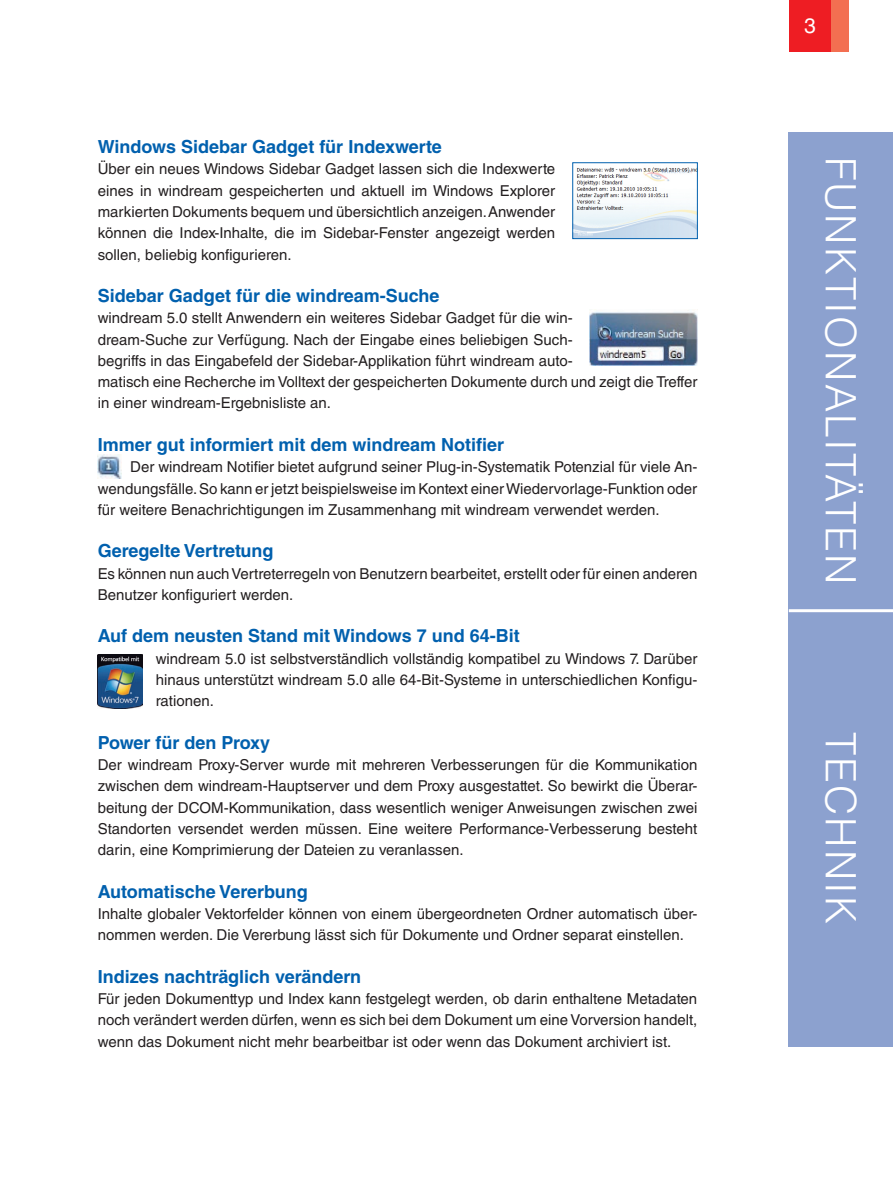
<style>
.page{position:relative;width:893px;height:1187px;background:#fff}
.page>*{position:absolute;margin:0;border:0;box-sizing:border-box;transform-origin:0 0}
.t1{font:300 42px "Helvetica LT Std";letter-spacing:.05em;color:#fff}
.t2{font:21px "Helvetica LT Std";color:#fff}
.t3{font:700 18px "Helvetica LT Std";color:#0160ae}
.t4{font:15px/21.3px "Helvetica LT Std";color:#231f20;text-align:justify}
</style>
<div class="page">
<div style="left:789px;top:0;width:42px;height:51px;background:#ee1d23"></div>
<div style="left:831px;top:0;width:17px;height:51px;background:#f36f51"></div>
<img style="left:98px;top:454px;width:24px;height:24px">
<div style="left:789px;top:132px;width:104px;height:480px;background:#8ca1cf"></div>
<div style="left:789px;top:609px;width:104px;height:437px;background:#8ca1cf"></div>
<img style="left:574px;top:167px;width:122px;height:70px">
<div style="left:572px;top:162px;width:126px;height:77px;border:1px solid #0160ae"></div>
<img style="left:98px;top:654px;width:45px;height:54px">
<img style="left:590px;top:310px;width:107px;height:55px">
<hr style="left:789px;top:609px;width:104px;height:3px;background:#fff">
<p class="t3" style="left:98px;top:136px;width:345px">Windows Sidebar Gadget für Indexwerte</p>
<p class="t4" style="left:98px;top:158px;width:459px">Über ein neues Windows Sidebar Gadget lassen sich die Indexwerte eines in windream gespeicherten und aktuell im Windows Explorer markierten Dokuments bequem und übersichtlich anzeigen. Anwender können die Index-Inhalte, die im Sidebar-Fenster angezeigt werden sollen, beliebig konfigurieren.</p>
<p class="t3" style="left:98px;top:285px;width:343px">Sidebar Gadget für die windream-Suche</p>
<p class="t4" style="left:98px;top:307px;width:601px;text-align:left">windream 5.0 stellt Anwendern ein weiteres Sidebar Gadget für die win-<br>dream-Suche zur Verfügung. Nach der Eingabe eines beliebigen Such-<br>begriffs in das Eingabefeld der Sidebar-Applikation führt windream auto-<br>matisch eine Recherche im Volltext der gespeicherten Dokumente durch und zeigt die Treffer in einer windream-Ergebnisliste an.</p>
<p class="t3" style="left:98px;top:433px;width:408px">Immer gut informiert mit dem windream Notifier</p>
<p class="t4" style="left:98px;top:456px;width:601px;text-indent:33px">Der windream Notifier bietet aufgrund seiner Plug-in-Systematik Potenzial für viele An&shy;wendungsfälle. So kann er jetzt beispielsweise im Kontext einer Wiedervorlage-Funktion oder für weitere Benachrichtigungen im Zusammenhang mit windream verwendet werden.</p>
<p class="t3" style="left:98px;top:540px;width:177px">Geregelte Vertretung</p>
<p class="t4" style="left:98px;top:562px;width:601px">Es können nun auch Vertreterregeln von Benutzern bearbeitet, erstellt oder für einen anderen<br>Benutzer konfiguriert werden.</p>
<p class="t3" style="left:98px;top:625px;width:424px">Auf dem neusten Stand mit Windows 7 und 64-Bit</p>
<p class="t4" style="left:156px;top:647px;width:543px">windream 5.0 ist selbstverständlich vollständig kompatibel zu Windows 7. Darüber hinaus unterstützt windream 5.0 alle 64-Bit-Systeme in unterschiedlichen Konfigu&shy;rationen.</p>
<p class="t3" style="left:98px;top:731px;width:174px">Power für den Proxy</p>
<p class="t4" style="left:98px;top:754px;width:601px">Der windream Proxy-Server wurde mit mehreren Verbesserungen für die Kommunikation zwischen dem windream-Hauptserver und dem Proxy ausgestattet. So bewirkt die Überar&shy;beitung der DCOM-Kommunikation, dass wesentlich weniger Anweisungen zwischen zwei Standorten versendet werden müssen. Eine weitere Performance-Verbesserung besteht darin, eine Komprimierung der Dateien zu veranlassen.</p>
<p class="t3" style="left:98px;top:880px;width:211px">Automatische Vererbung</p>
<p class="t4" style="left:98px;top:902px;width:601px">Inhalte globaler Vektorfelder können von einem übergeordneten Ordner automatisch über&shy;nommen werden. Die Vererbung lässt sich für Dokumente und Ordner separat einstellen.</p>
<p class="t3" style="left:98px;top:965px;width:265px">Indizes nachträglich verändern</p>
<p class="t4" style="left:98px;top:988px;width:601px">Für jeden Dokumenttyp und Index kann festgelegt werden, ob darin enthaltene Metadaten noch verändert werden dürfen, wenn es sich bei dem Dokument um eine Vorversion handelt, wenn das Dokument nicht mehr bearbeitbar ist oder wenn das Dokument archiviert ist.</p>
<h2 class="t2" style="left:804px;top:13px;width:13px">3</h2>
<h1 class="t1" style="left:867px;top:156px;width:429px;rotate:90deg">FUNKTIONALITÄTEN</h1>
<h1 class="t1" style="left:867px;top:731px;width:194px;rotate:90deg">TECHNIK</h1>
</div>
